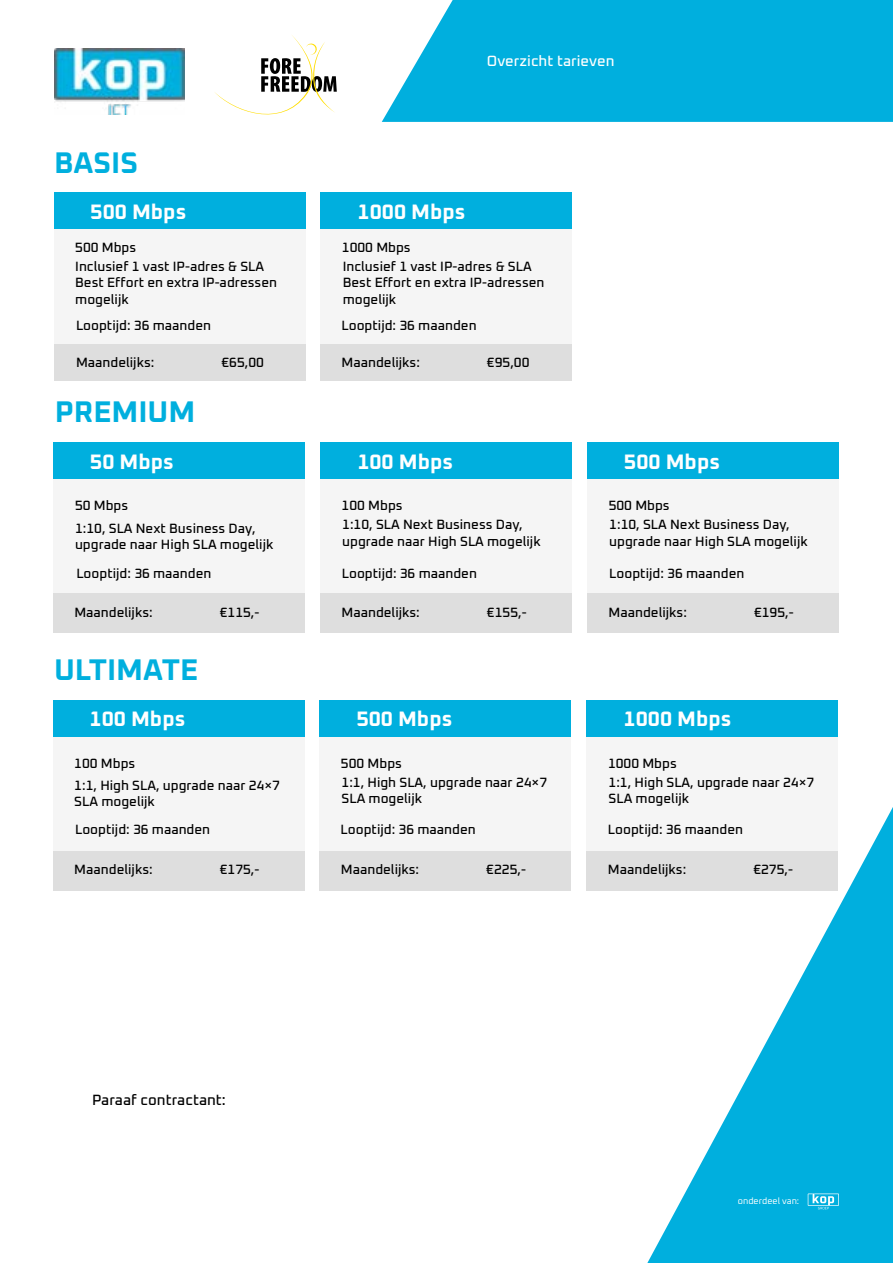
<style>
.page{position:relative;width:893px;height:1263px;background:#fff}
.page>*{position:absolute;margin:0;border:0;box-sizing:border-box;transform-origin:0 0}
.t1{font:700 30px "Oxanium";color:#00afde}
.t2{font:700 21px "Oxanium";color:#fff}
.t3{font:500 15px "Oxanium";color:#000}
.t4{font:500 15px "Oxanium";color:#fff}
.t5{font:500 13.5px/16.2px "Oxanium";color:#000}
.t6{font:9px "Oxanium";color:#fff}
</style>
<div class="page">
<svg style="left:382px;top:0;width:511px;height:122px;background:#11b4e0"></svg>
<svg style="left:647px;top:807px;width:246px;height:456px;fill:#00afde"></svg>
<svg style="left:808px;top:1193px;width:31px;height:16px"></svg>
<div style="left:55px;top:229px;width:251px;height:115px;background:#f5f5f5"></div>
<div style="left:54px;top:479px;width:251px;height:130px;background:#f5f5f5"></div>
<div style="left:320px;top:229px;width:252px;height:115px;background:#f5f5f5"></div>
<div style="left:320px;top:479px;width:252px;height:130px;background:#f5f5f5"></div>
<div style="left:587px;top:479px;width:252px;height:130px;background:#f5f5f5"></div>
<div style="left:54px;top:193px;width:251px;height:36px;background:#00afde"></div>
<div style="left:54px;top:442px;width:251px;height:37px;background:#00afde"></div>
<div style="left:320px;top:193px;width:252px;height:36px;background:#00afde"></div>
<div style="left:320px;top:442px;width:252px;height:37px;background:#00afde"></div>
<div style="left:587px;top:442px;width:252px;height:37px;background:#00afde"></div>
<div style="left:53px;top:593px;width:251px;height:40px;background:#dedede"></div>
<div style="left:320px;top:344px;width:252px;height:37px;background:#dedede"></div>
<div style="left:320px;top:593px;width:252px;height:40px;background:#dedede"></div>
<div style="left:587px;top:593px;width:252px;height:40px;background:#dedede"></div>
<div style="left:55px;top:344px;width:251px;height:37px;background:#dedede"></div>
<img style="left:55px;top:49px;width:129px;height:65px">
<svg style="left:214px;top:35px;width:123px;height:80px"></svg>
<div style="left:53px;top:736px;width:251px;height:131px;background:#f5f5f5"></div>
<div style="left:320px;top:736px;width:251px;height:131px;background:#f5f5f5"></div>
<div style="left:587px;top:736px;width:251px;height:131px;background:#f5f5f5"></div>
<div style="left:53px;top:700px;width:251px;height:36px;background:#00afde"></div>
<div style="left:320px;top:700px;width:251px;height:36px;background:#00afde"></div>
<div style="left:587px;top:700px;width:251px;height:36px;background:#00afde"></div>
<div style="left:53px;top:851px;width:251px;height:39px;background:#dedede"></div>
<div style="left:320px;top:851px;width:251px;height:39px;background:#dedede"></div>
<div style="left:587px;top:851px;width:251px;height:39px;background:#dedede"></div>
<h1 class="t1" style="left:54px;top:143px;width:86px">BASIS</h1>
<h2 class="t2" style="left:91px;top:198px;width:97px">500 Mbps</h2>
<p class="t5" style="left:75px;top:239px;width:63px">500 Mbps</p>
<p class="t4" style="left:487px;top:51px;width:129px">Overzicht tarieven</p>
<h2 class="t2" style="left:358px;top:198px;width:109px">1000 Mbps</h2>
<p class="t5" style="left:342px;top:239px;width:70px">1000 Mbps</p>
<p class="t5" style="left:75px;top:258px;width:203px">Inclusief 1 vast IP-adres &amp; SLA<br>Best Effort en extra IP-adressen mogelijk</p>
<p class="t5" style="left:343px;top:258px;width:203px">Inclusief 1 vast IP-adres &amp; SLA<br>Best Effort en extra IP-adressen mogelijk</p>
<p class="t5" style="left:76px;top:317px;width:137px">Looptijd: 36 maanden</p>
<p class="t5" style="left:341px;top:317px;width:137px">Looptijd: 36 maanden</p>
<p class="t5" style="left:342px;top:354px;width:80px">Maandelijks:</p>
<p class="t5" style="left:76px;top:354px;width:80px">Maandelijks:</p>
<p class="t5" style="left:221px;top:354px;width:44px">€65,00</p>
<p class="t5" style="left:487px;top:354px;width:44px">€95,00</p>
<h1 class="t1" style="left:55px;top:393px;width:142px">PREMIUM</h1>
<h2 class="t2" style="left:90px;top:448px;width:85px">50 Mbps</h2>
<p class="t5" style="left:75px;top:497px;width:55px">50 Mbps</p>
<h2 class="t2" style="left:357px;top:448px;width:97px">100 Mbps</h2>
<h2 class="t2" style="left:624px;top:448px;width:97px">500 Mbps</h2>
<p class="t5" style="left:342px;top:497px;width:63px">100 Mbps</p>
<p class="t5" style="left:609px;top:497px;width:63px">500 Mbps</p>
<p class="t5" style="left:75px;top:519px;width:200px">1:10, SLA Next Business Day, upgrade naar High SLA mogelijk</p>
<p class="t5" style="left:342px;top:516px;width:200px">1:10, SLA Next Business Day, upgrade naar High SLA mogelijk</p>
<p class="t5" style="left:609px;top:516px;width:200px">1:10, SLA Next Business Day, upgrade naar High SLA mogelijk</p>
<p class="t5" style="left:76px;top:565px;width:137px">Looptijd: 36 maanden</p>
<p class="t5" style="left:342px;top:565px;width:137px">Looptijd: 36 maanden</p>
<p class="t5" style="left:609px;top:565px;width:137px">Looptijd: 36 maanden</p>
<p class="t5" style="left:74px;top:604px;width:80px">Maandelijks:</p>
<p class="t5" style="left:220px;top:604px;width:41px">€115,-</p>
<p class="t5" style="left:341px;top:604px;width:80px">Maandelijks:</p>
<p class="t5" style="left:487px;top:604px;width:41px">€155,-</p>
<p class="t5" style="left:609px;top:604px;width:80px">Maandelijks:</p>
<p class="t5" style="left:754px;top:604px;width:41px">€195,-</p>
<h1 class="t1" style="left:54px;top:650px;width:146px">ULTIMATE</h1>
<h2 class="t2" style="left:90px;top:706px;width:97px">100 Mbps</h2>
<h2 class="t2" style="left:357px;top:706px;width:97px">500 Mbps</h2>
<h2 class="t2" style="left:624px;top:706px;width:109px">1000 Mbps</h2>
<p class="t5" style="left:74px;top:755px;width:63px">100 Mbps</p>
<p class="t5" style="left:341px;top:755px;width:63px">500 Mbps</p>
<p class="t5" style="left:608px;top:755px;width:70px">1000 Mbps</p>
<p class="t5" style="left:74px;top:777px;width:207px">1:1, High SLA, upgrade naar 24×7<br>SLA mogelijk</p>
<p class="t5" style="left:342px;top:774px;width:207px">1:1, High SLA, upgrade naar 24×7<br>SLA mogelijk</p>
<p class="t5" style="left:609px;top:774px;width:207px">1:1, High SLA, upgrade naar 24×7<br>SLA mogelijk</p>
<p class="t5" style="left:75px;top:821px;width:137px">Looptijd: 36 maanden</p>
<p class="t5" style="left:341px;top:821px;width:137px">Looptijd: 36 maanden</p>
<p class="t5" style="left:608px;top:821px;width:137px">Looptijd: 36 maanden</p>
<p class="t5" style="left:74px;top:861px;width:80px">Maandelijks:</p>
<p class="t5" style="left:220px;top:861px;width:41px">€175,-</p>
<p class="t5" style="left:341px;top:861px;width:80px">Maandelijks:</p>
<p class="t5" style="left:486px;top:861px;width:41px">€225,-</p>
<p class="t5" style="left:608px;top:861px;width:80px">Maandelijks:</p>
<p class="t5" style="left:753px;top:861px;width:41px">€275,-</p>
<p class="t3" style="left:92px;top:1090px;width:135px">Paraaf contractant:</p>
<p class="t6" style="left:738px;top:1195px;width:63px">onderdeel van:</p>
</div>
